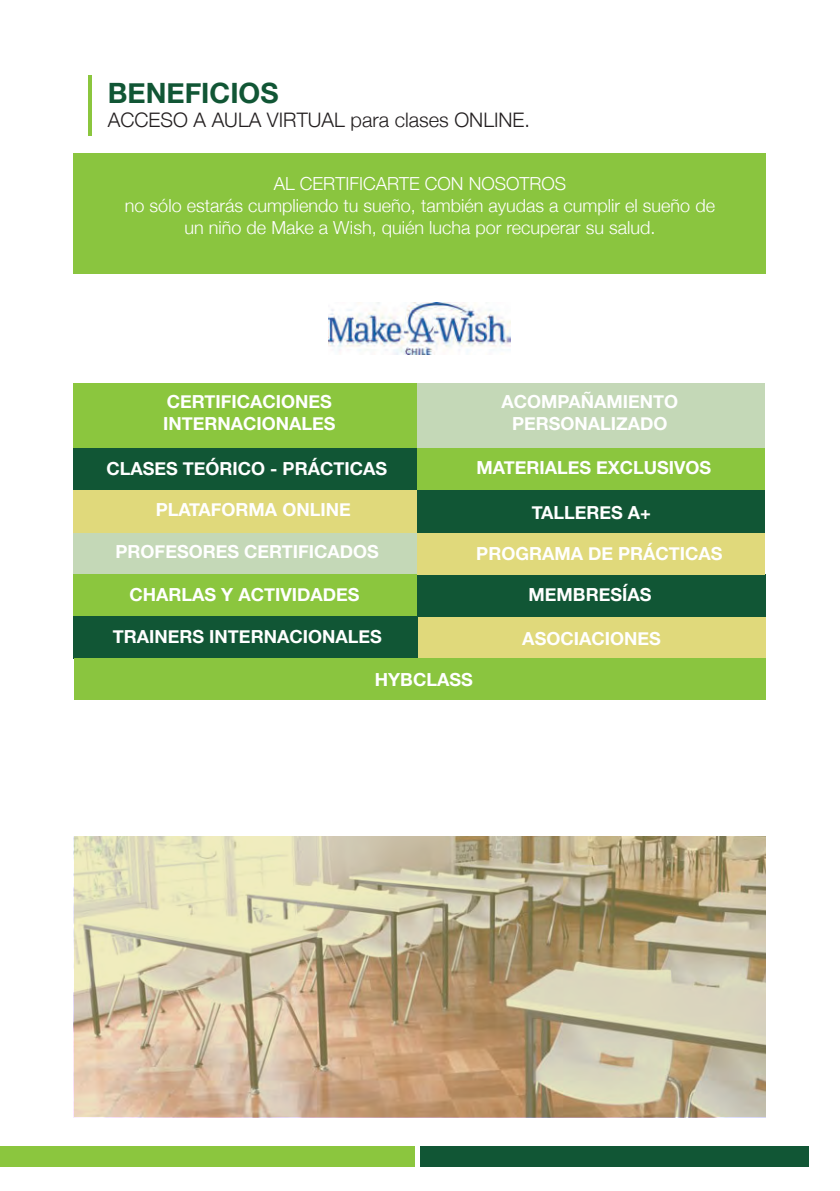
<style>
.page{position:relative;width:840px;height:1191px;background:#fff}
.page>*{position:absolute;margin:0;border:0;box-sizing:border-box;transform-origin:0 0}
.t1{font:700 28px "Helvetica Neue";color:#115635}
.t2{font:300 20px "Helvetica Neue";color:#231f20}
.Estilo_de_párrafo_2{font:700 18px "Helvetica Neue";color:#fff}
.t3{font:300 18px/22px "Helvetica Neue";color:#fff;text-align:center}
</style>
<div class="page">
<div style="left:74px;top:153px;width:691px;height:120px;background:#8ac53f"></div>
<hr style="left:88px;top:76px;width:4px;height:60px;background:#8bc63e">
<div style="left:0;top:1146px;width:414px;height:20px;background:#8bc63e"></div>
<div style="left:420px;top:1146px;width:387px;height:20px;background:#115635"></div>
<img style="left:328px;top:303px;width:182px;height:51px">
<div style="left:73px;top:383px;width:344px;height:65px;background:#8bc63e"></div>
<div style="left:73px;top:532px;width:344px;height:42px;background:#c4d8b7"></div>
<div style="left:417px;top:383px;width:347px;height:65px;background:#c4d8b7"></div>
<svg style="left:73px;top:448px;width:691px;height:84px;background:#55814c"></svg>
<svg style="left:73px;top:574px;width:692px;height:84px;background:#639248"></svg>
<div style="left:417px;top:532px;width:347px;height:42px;background:#e0d97b"></div>
<div style="left:417px;top:448px;width:347px;height:42px;background:#8bc63e"></div>
<div style="left:74px;top:658px;width:691px;height:42px;background:#8ac53f"></div>
<img style="left:74px;top:836px;width:691px;height:281px">
<p class="t1" style="left:108px;top:71px;width:172px">BENEFICIOS</p>
<p class="t2" style="left:108px;top:104px;width:423px">ACCESO A AULA VIRTUAL para clases ONLINE.</p>
<p class="t3" style="left:274px;top:172px;width:294px">AL CERTIFICARTE CON NOSOTROS</p>
<p class="t3" style="left:125px;top:194px;width:591px">no sólo estarás cumpliendo tu sueño, también ayudas a cumplir el sueño de un niño de Make a Wish, quién lucha por recuperar su salud.</p>
<p class="Estilo_de_párrafo_2" style="left:167px;top:387px;width:166px">CERTIFICACIONES</p>
<p class="Estilo_de_párrafo_2" style="left:163px;top:409px;width:174px">INTERNACIONALES</p>
<p class="Estilo_de_párrafo_2" style="left:106px;top:455px;width:282px">CLASES TEÓRICO - PRÁCTICAS</p>
<p class="Estilo_de_párrafo_2" style="left:501px;top:387px;width:178px">ACOMPAÑAMIENTO</p>
<p class="Estilo_de_párrafo_2" style="left:512px;top:409px;width:157px">PERSONALIZADO</p>
<p class="Estilo_de_párrafo_2" style="left:476px;top:454px;width:236px">MATERIALES EXCLUSIVOS</p>
<p class="Estilo_de_párrafo_2" style="left:156px;top:496px;width:196px">PLATAFORMA ONLINE</p>
<p class="Estilo_de_párrafo_2" style="left:531px;top:499px;width:121px">TALLERES A+</p>
<p class="Estilo_de_párrafo_2" style="left:115px;top:537px;width:265px">PROFESORES CERTIFICADOS</p>
<p class="Estilo_de_párrafo_2" style="left:476px;top:539px;width:247px">PROGRAMA DE PRÁCTICAS</p>
<p class="Estilo_de_párrafo_2" style="left:129px;top:580px;width:231px">CHARLAS Y ACTIVIDADES</p>
<p class="Estilo_de_párrafo_2" style="left:528px;top:580px;width:124px">MEMBRESÍAS</p>
<p class="Estilo_de_párrafo_2" style="left:113px;top:622px;width:270px">TRAINERS INTERNACIONALES</p>
<p class="Estilo_de_párrafo_2" style="left:522px;top:625px;width:140px">ASOCIACIONES</p>
<p class="Estilo_de_párrafo_2" style="left:375px;top:665px;width:99px">HYBCLASS</p>
</div>
